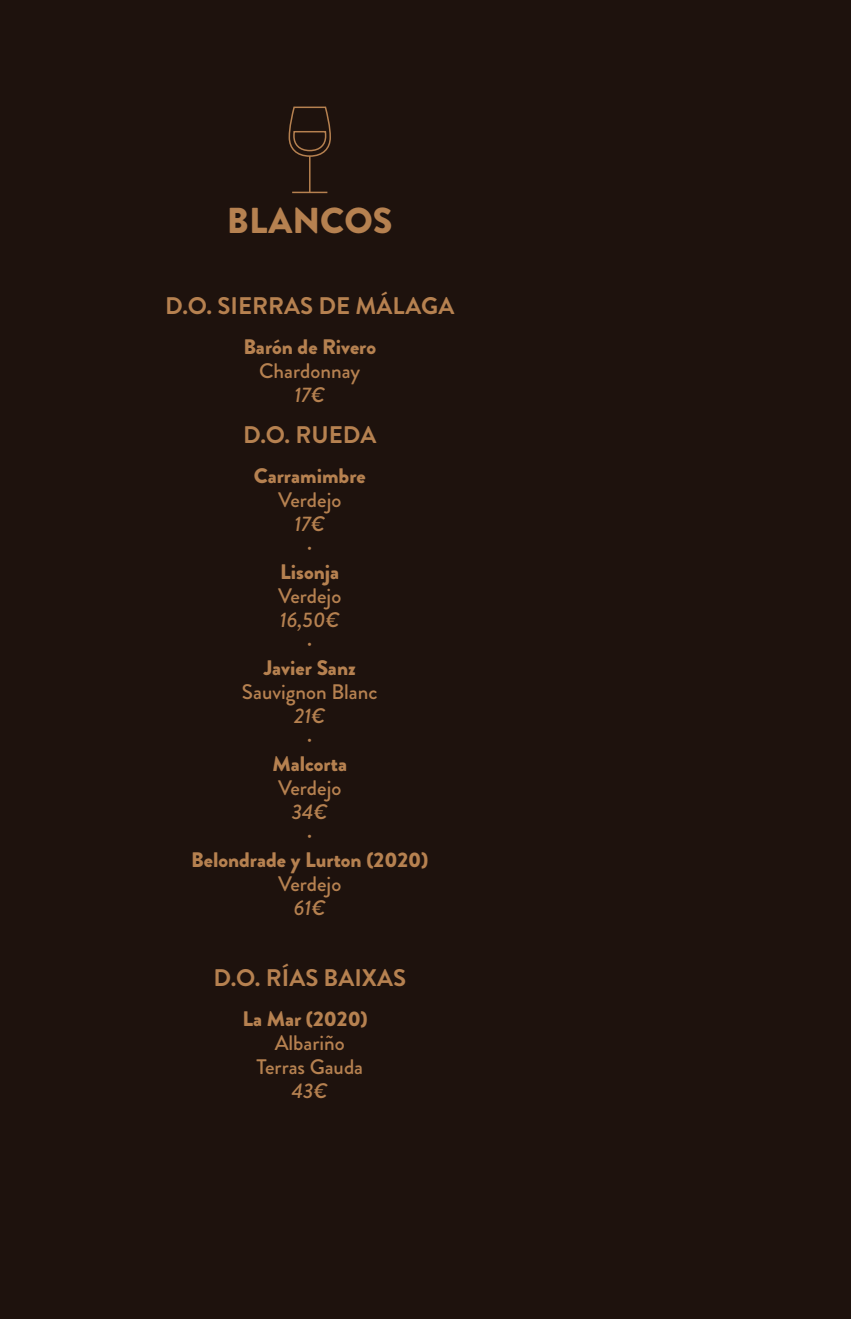
<style>
.page{position:relative;width:851px;height:1319px;background:#fff}
.page>*{position:absolute;margin:0;border:0;box-sizing:border-box;transform-origin:0 0}
.t1{font:900 36px "Brandon Grotesque";color:#b68150}
.t2{font:700 24px "Brandon Grotesque";color:#b68150}
.t3{font:900 21px "Brandon Grotesque";color:#b68150}
.t4{font:500 21px/24px "Brandon Grotesque";color:#b68150;text-align:center}
.t5{font:italic 500 21px "Brandon Grotesque";color:#b68150}
</style>
<div class="page">
<div style="left:0;top:0;width:850px;height:1318px;background:#1e120d"></div>
<hr style="left:309px;top:156px;width:1px;height:36px;background:#b68150">
<hr style="left:292px;top:192px;width:35px;height:1px;background:#b68150">
<svg style="left:288px;top:106px;width:43px;height:51px"></svg>
<h1 class="t1" style="left:227px;top:195px;width:167px">BLANCOS</h1>
<p class="t2" style="left:165px;top:289px;width:290px">D.O. SIERRAS DE MÁLAGA</p>
<p class="t3" style="left:243px;top:332px;width:134px">Barón de Rivero</p>
<p class="t4" style="left:259px;top:359px;width:103px">Chardonnay</p>
<p class="t5" style="left:294px;top:380px;width:32px">17€</p>
<p class="t2" style="left:243px;top:418px;width:135px">D.O. RUEDA</p>
<p class="t3" style="left:254px;top:461px;width:113px">Carramimbre</p>
<p class="t4" style="left:278px;top:488px;width:65px">Verdejo</p>
<p class="t5" style="left:294px;top:509px;width:32px">17€</p>
<p class="t4" style="left:307px;top:536px;width:6px">·</p>
<p class="t3" style="left:280px;top:557px;width:60px">Lisonja</p>
<p class="t4" style="left:278px;top:584px;width:65px">Verdejo</p>
<p class="t5" style="left:280px;top:605px;width:61px">16,50€</p>
<p class="t4" style="left:307px;top:632px;width:6px">·</p>
<p class="t3" style="left:264px;top:653px;width:94px">Javier Sanz</p>
<p class="t4" style="left:242px;top:680px;width:137px">Sauvignon Blanc</p>
<p class="t5" style="left:294px;top:701px;width:33px">21€</p>
<p class="t4" style="left:307px;top:728px;width:6px">·</p>
<p class="t3" style="left:272px;top:749px;width:76px">Malcorta</p>
<p class="t4" style="left:278px;top:776px;width:65px">Verdejo</p>
<p class="t5" style="left:292px;top:797px;width:37px">34€</p>
<p class="t4" style="left:307px;top:824px;width:6px">·</p>
<p class="t3" style="left:191px;top:845px;width:238px">Belondrade y Lurton (2020)</p>
<p class="t4" style="left:278px;top:872px;width:65px">Verdejo</p>
<p class="t5" style="left:294px;top:893px;width:33px">61€</p>
<p class="t2" style="left:213px;top:961px;width:194px">D.O. RÍAS BAIXAS</p>
<p class="t3" style="left:242px;top:1003px;width:127px">La Mar (2020)</p>
<p class="t4" style="left:256px;top:1031px;width:108px">Albariño<br>Terras Gauda</p>
<p class="t5" style="left:292px;top:1076px;width:37px">43€</p>
</div>
